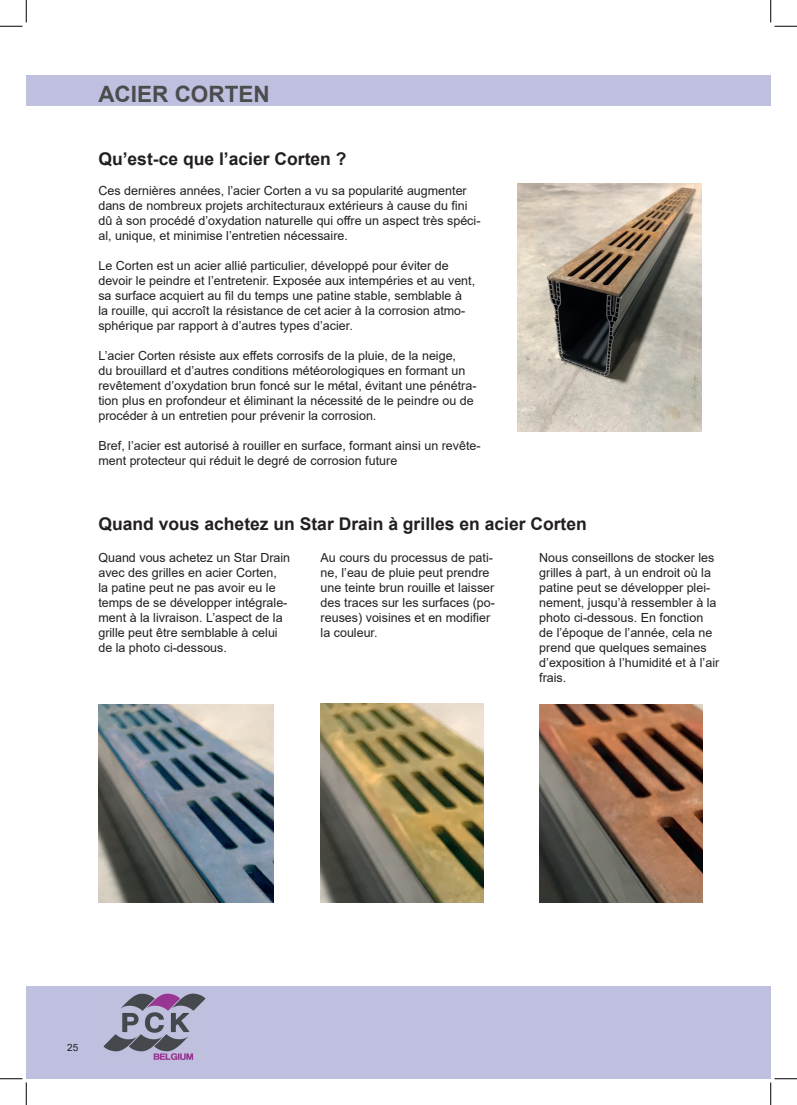
<style>
.page{position:relative;width:797px;height:1105px;background:#fff}
.page>*{position:absolute;margin:0;border:0;box-sizing:border-box;transform-origin:0 0}
.t1{font:700 22.5px "Arial";color:#4b4c4d}
.t2{font:700 17.5px "Arial";color:#231f20}
.t3{font:12.5px/15px "Arial";color:#231f20}
.t4{font:10px "Arial";color:#231f20}
</style>
<div class="page">
<div style="left:26px;top:986px;width:744px;height:93px;background:#bfbfdf"></div>
<img style="left:104px;top:994px;width:101px;height:66px">
<div style="left:26px;top:75px;width:744px;height:30px;background:#bfbfdf"></div>
<img style="left:517px;top:183px;width:184px;height:248px">
<img style="left:539px;top:704px;width:163px;height:199px">
<img style="left:98px;top:704px;width:175px;height:198px">
<img style="left:320px;top:703px;width:164px;height:199px">
<svg style="left:0;top:0;width:27px;height:27px"></svg>
<svg style="left:0;top:1078px;width:27px;height:27px"></svg>
<svg style="left:770px;top:0;width:27px;height:27px"></svg>
<svg style="left:770px;top:1078px;width:27px;height:27px"></svg>
<h1 class="t1" style="left:98px;top:78px;width:173px">ACIER CORTEN</h1>
<h2 class="t2" style="left:98px;top:147px;width:249px">Qu’est-ce que l’acier Corten ?</h2>
<p class="t3" style="left:98px;top:183px;width:383px">Ces dernières années, l’acier Corten a vu sa popularité augmenter dans de nombreux projets architecturaux extérieurs à cause du fini dû à son procédé d’oxydation naturelle qui offre un aspect très spéci&shy;al, unique, et minimise l’entretien nécessaire.</p>
<p class="t3" style="left:98px;top:258px;width:378px">Le Corten est un acier allié particulier, développé pour éviter de devoir le peindre et l’entretenir. Exposée aux intempéries et au vent, sa surface acquiert au fil du temps une patine stable, semblable à<br>la rouille, qui accroît la résistance de cet acier à la corrosion atmo&shy;sphérique par rapport à d’autres types d’acier.</p>
<p class="t3" style="left:98px;top:348px;width:379px">L’acier Corten résiste aux effets corrosifs de la pluie, de la neige,<br>du brouillard et d’autres conditions météorologiques en formant un revêtement d’oxydation brun foncé sur le métal, évitant une pénétra&shy;tion plus en profondeur et éliminant la nécessité de le peindre ou de procéder à un entretien pour prévenir la corrosion.</p>
<p class="t3" style="left:98px;top:438px;width:384px">Bref, l’acier est autorisé à rouiller en surface, formant ainsi un revête&shy;ment protecteur qui réduit le degré de corrosion future</p>
<h2 class="t2" style="left:98px;top:511px;width:490px">Quand vous achetez un Star Drain à grilles en acier Corten</h2>
<p class="t3" style="left:539px;top:550px;width:181px">Nous conseillons de stocker les grilles à part, à un endroit où la patine peut se développer plei&shy;nement, jusqu’à ressembler à la photo ci-dessous. En fonction de l’époque de l’année, cela ne prend que quelques semaines d’exposition à l’humidité et à l’air frais.</p>
<p class="t3" style="left:98px;top:550px;width:193px">Quand vous achetez un Star Drain avec des grilles en acier Corten,<br>la patine peut ne pas avoir eu le temps de se développer intégrale&shy;ment à la livraison. L’aspect de la grille peut être semblable à celui de la photo ci-dessous.</p>
<p class="t3" style="left:320px;top:550px;width:176px">Au cours du processus de pati&shy;ne, l’eau de pluie peut prendre une teinte brun rouille et laisser des traces sur les surfaces (po&shy;reuses) voisines et en modifier la couleur.</p>
<p class="t4" style="left:67px;top:1040px;width:13px">25</p>
</div>
